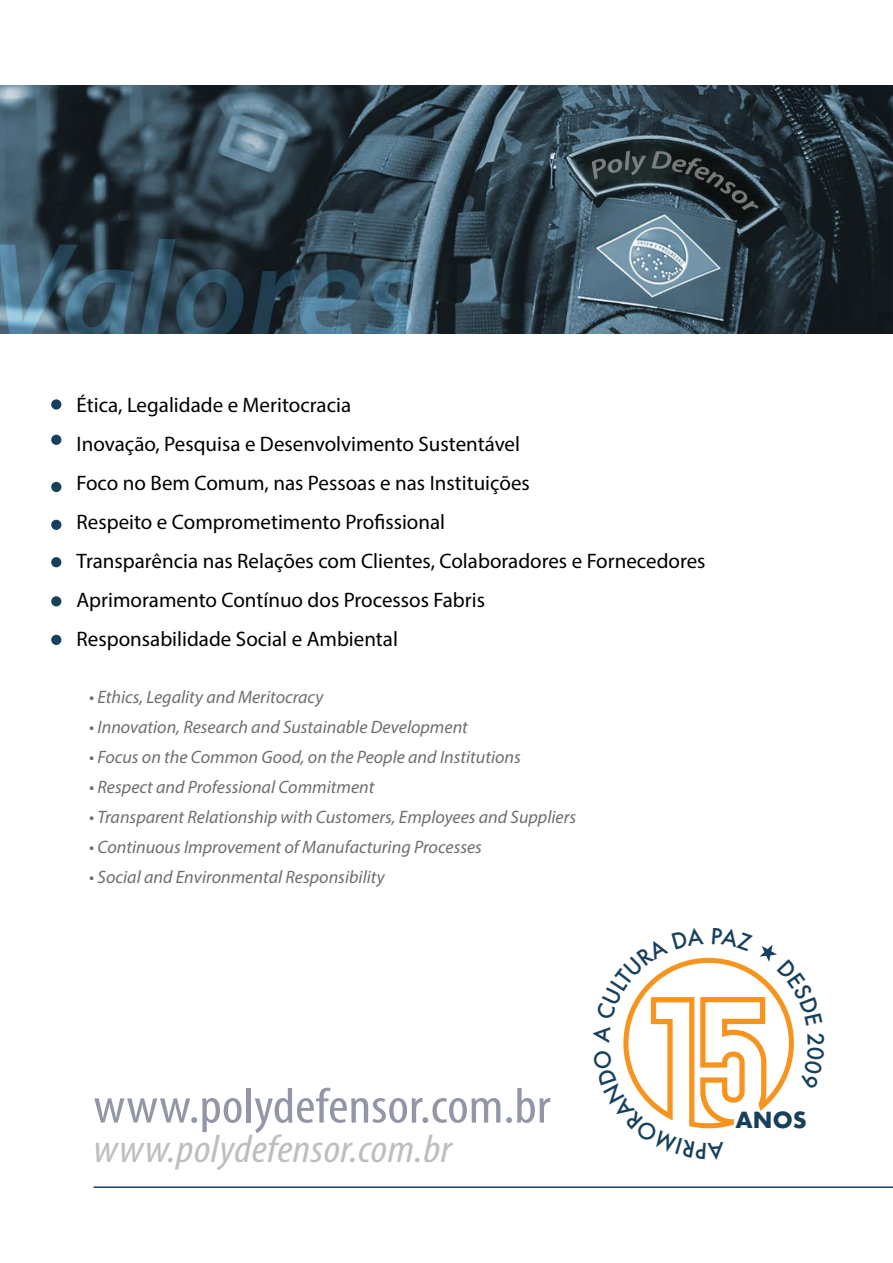
<style>
.page{position:relative;width:893px;height:1263px;background:#fff}
.page>*{position:absolute;margin:0;border:0;box-sizing:border-box;transform-origin:0 0}
.t1{font:condensed 49.95px "Myriad Pro";color:#9396a7;scale:1.12 1}
.t2{font:italic condensed 39.45px "Myriad Pro";letter-spacing:.01em;color:#bcbec0;scale:1.12 1}
.t3{font:700 21.6px "Futura";color:#17405c}
.t4{font:21px/39px "Myriad Pro";color:#000}
.t5{font:italic 18px "Myriad Pro";color:#6d6e71}
</style>
<div class="page">
<img style="left:0;top:85px;width:893px;height:249px">
<div style="left:51px;top:399px;width:10px;height:11px;background:#17405c;border-radius:50%"></div>
<div style="left:51px;top:435px;width:10px;height:10px;background:#17405c;border-radius:50%"></div>
<div style="left:51px;top:482px;width:10px;height:10px;background:#17405c;border-radius:50%"></div>
<div style="left:51px;top:520px;width:10px;height:10px;background:#17405c;border-radius:50%"></div>
<div style="left:51px;top:557px;width:10px;height:10px;background:#17405c;border-radius:50%"></div>
<div style="left:51px;top:596px;width:10px;height:10px;background:#17405c;border-radius:50%"></div>
<div style="left:51px;top:635px;width:10px;height:10px;background:#17405c;border-radius:50%"></div>
<hr style="left:94px;top:1186px;width:799px;height:2px;background:#17405c">
<svg style="left:623px;top:944px;width:171px;height:185px"></svg>
<p class="t4" style="left:77px;top:386px;width:631px">Ética, Legalidade e Meritocracia<br>Inovação, Pesquisa e Desenvolvimento Sustentável<br>Foco no Bem Comum, nas Pessoas e nas Instituições<br>Respeito e Comprometimento Profissional<br>Transparência nas Relações com Clientes, Colaboradores e Fornecedores Aprimoramento Contínuo dos Processos Fabris<br>Responsabilidade Social e Ambiental</p>
<p class="t5" style="left:89px;top:686px;width:236px">• Ethics, Legality and Meritocracy</p>
<p class="t5" style="left:89px;top:716px;width:380px">• Innovation, Research and Sustainable Development</p>
<p class="t5" style="left:89px;top:746px;width:433px">• Focus on the Common Good, on the People and Institutions</p>
<p class="t5" style="left:89px;top:776px;width:287px">• Respect and Professional Commitment</p>
<p class="t5" style="left:89px;top:806px;width:488px">• Transparent Relationship with Customers, Employees and Suppliers</p>
<p class="t5" style="left:89px;top:836px;width:394px">• Continuous Improvement of Manufacturing Processes</p>
<p class="t5" style="left:89px;top:866px;width:297px">• Social and Environmental Responsibility</p>
<h1 class="t1" style="left:94px;top:1076px;width:410px">www.polydefensor.com.br</h1>
<h2 class="t2" style="left:94px;top:1125px;width:322px">www.polydefensor.com.br</h2>
<p class="t3" style="left:735px;top:1105px;width:73px">ANOS</p>
</div>
